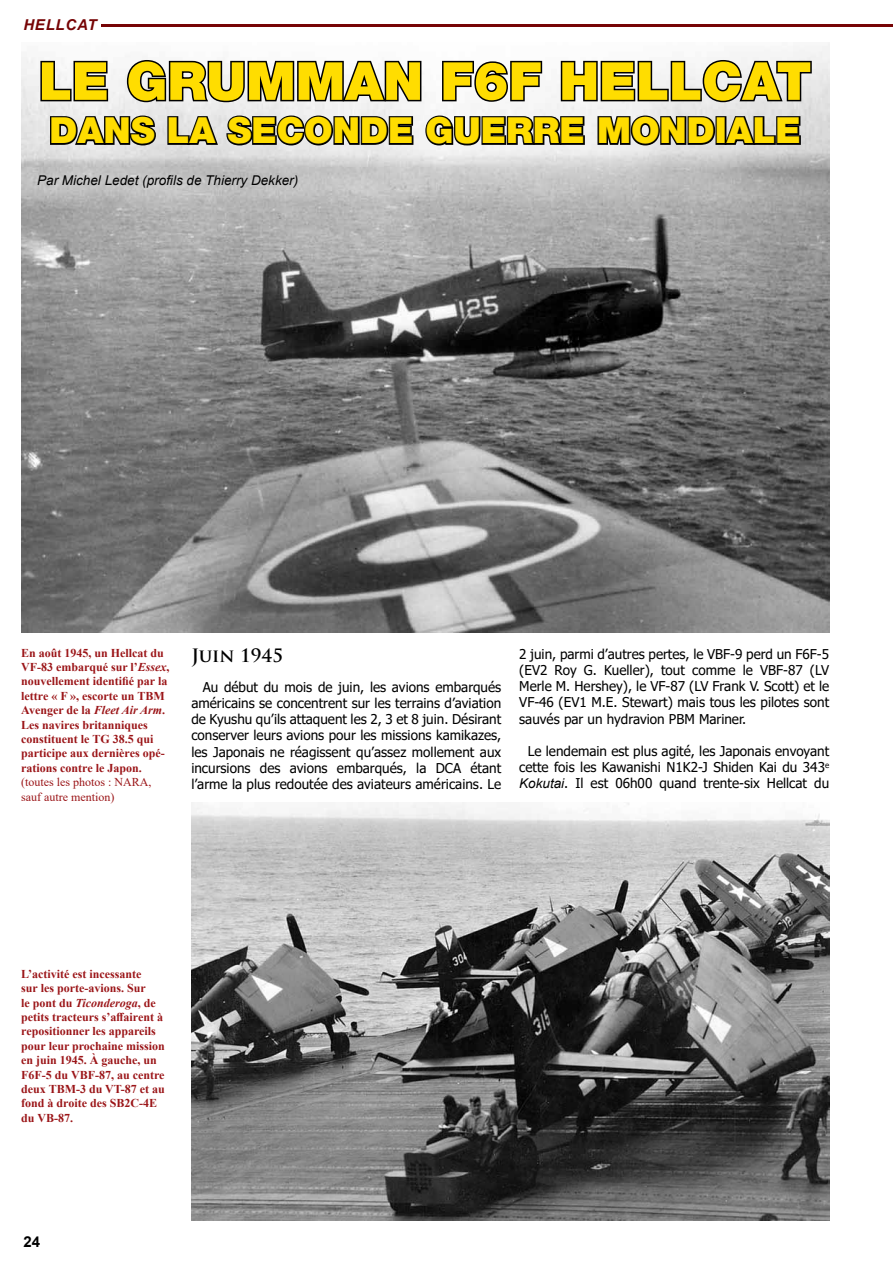
<style>
.page{position:relative;width:893px;height:1263px;background:#fff}
.page>*{position:absolute;margin:0;border:0;box-sizing:border-box;transform-origin:0 0}
.t1{font:900 52.5px "Helvetica Neue";color:#fd0}
.t2{font:900 36px "Helvetica Neue";color:#fd0}
.t3{font:700 18px "Trajan Pro";color:#000}
.t4{font:italic 700 15px "Arial";color:#760405}
.t5{font:700 15px "Arial";color:#000}
.t6{font:13.5px/16.2px "Tahoma";color:#000;text-align:justify}
.t7{font:italic 13.5px "Arial";color:#000}
.t8{font:700 12px/14.4px "Times New Roman";color:#9b1518}
.t9{font:12px/14.4px "Times New Roman";color:#9b1518}
.s1{font-style:italic}
.s2{font-family:"Arial";font-style:italic}
</style>
<div class="page">
<img style="left:21px;top:43px;width:808px;height:590px">
<img style="left:191px;top:802px;width:638px;height:418px">
<svg style="left:39px;top:58px;width:774px;height:100px"></svg>
<hr style="left:102px;top:24px;width:791px;height:3px;background:#760405">
<p class="t4" style="left:23px;top:15px;width:75px">HELLCAT</p>
<h1 class="t1" style="left:39px;top:50px;width:774px">LE GRUMMAN F6F HELLCAT</h1>
<h2 class="t2" style="left:49px;top:109px;width:753px">DANS LA SECONDE GUERRE MONDIALE</h2>
<p class="t7" style="left:37px;top:172px;width:263px">Par Michel Ledet (profils de Thierry Dekker)</p>
<p class="t8" style="left:21px;top:645px;width:150px">En août 1945, un Hellcat du<br>VF-83 embarqué sur l’<span class="s1">Essex</span>, nouvellement identifié par la lettre « F », escorte un TBM<br>Avenger de la <span class="s1">Fleet Air Arm</span>.<br>Les navires britanniques constituent le TG 38.5 qui participe aux dernières opé&shy;rations contre le Japon.</p>
<p class="t9" style="left:21px;top:775px;width:132px">(toutes les photos : NARA, sauf autre mention)</p>
<h3 class="t3" style="left:191px;top:644px;width:93px">Juin 1945</h3>
<p class="t6" style="left:191px;top:679px;width:311px;text-indent:11px">Au début du mois de juin, les avions embarqués américains se concentrent sur les terrains d’aviation de Kyushu qu’ils attaquent les 2, 3 et 8 juin. Désirant conserver leurs avions pour les missions kamikazes, les Japonais ne réagissent qu’assez mollement aux incursions des avions embarqués, la DCA étant l’arme la plus redoutée des aviateurs américains. Le</p>
<p class="t6" style="left:519px;top:647px;width:311px">2 juin, parmi d’autres pertes, le VBF-9 perd un F6F-5 (EV2 Roy G. Kueller), tout comme le VBF-87 (LV Merle M. Hershey), le VF-87 (LV Frank V. Scott) et le VF-46 (EV1 M.E. Stewart) mais tous les pilotes sont sauvés par un hydravion PBM Mariner.</p>
<p class="t6" style="left:519px;top:744px;width:311px;text-indent:8px">Le lendemain est plus agité, les Japonais envoyant cette fois les Kawanishi N1K2-J Shiden Kai du 343<sup>e </sup><span class="s2">Kokutai</span>. Il est 06h00 quand trente-six Hellcat du</p>
<p class="t8" style="left:21px;top:966px;width:145px">L’activité est incessante<br>sur les porte-avions. Sur<br>le pont du <span class="s1">Ticonderoga</span>, de petits tracteurs s’affairent à repositionner les appareils pour leur prochaine mission en juin 1945. À gauche, un<br>F6F-5 du VBF-87, au centre deux TBM-3 du VT-87 et au fond à droite des SB2C-4E du VB-87.</p>
<p class="t5" style="left:24px;top:1231px;width:18px">24</p>
</div>
